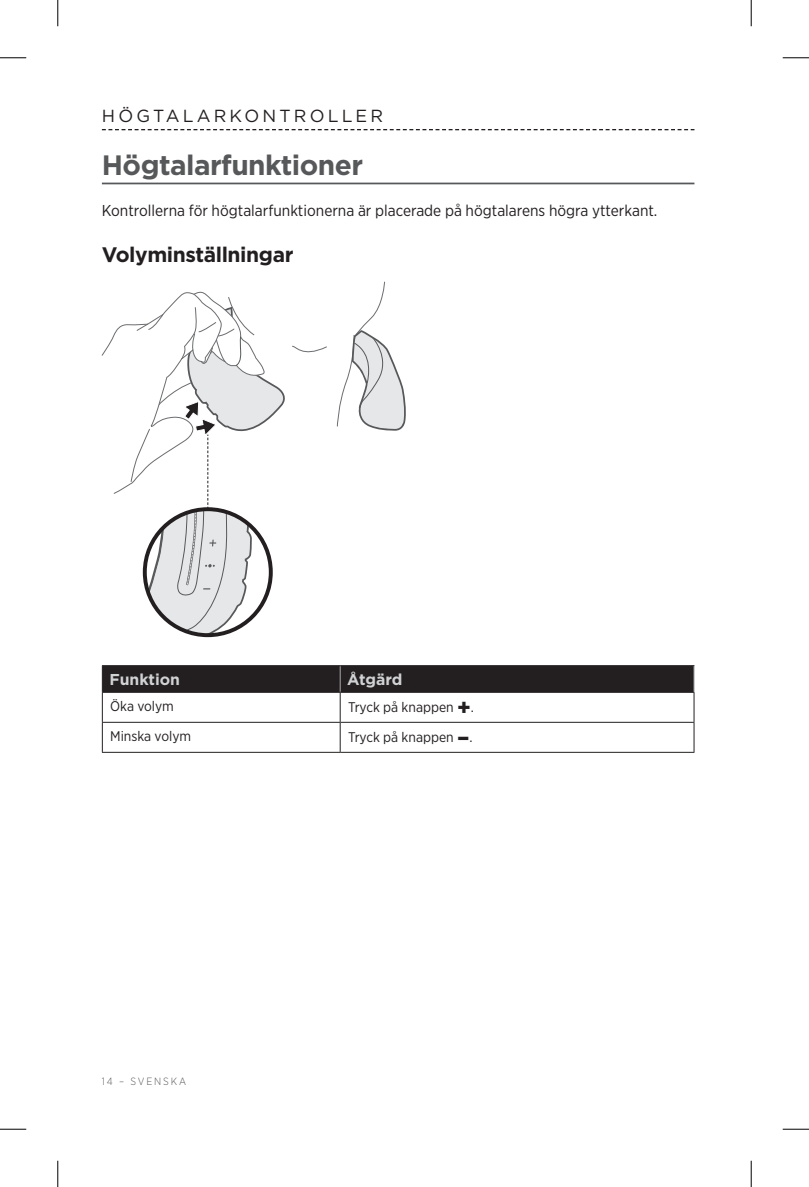
<style>
.page{position:relative;width:809px;height:1187px;background:#fff}
.page>*{position:absolute;margin:0;border:0;box-sizing:border-box;transform-origin:0 0}
.t1{font:700 28px "Gotham";letter-spacing:-.02em;color:#57585a}
.t2{font:700 21px "Gotham";letter-spacing:-.02em;color:#231f20}
.t3{font:17.5px "Gotham";color:#231f20}
.t4{font:15.75px "Gotham Narrow";color:#231f20}
.t5{font:700 15.75px "Gotham";color:#d1d2d4}
.t6{font:14px "Gotham Narrow";color:#231f20}
.t7{font:300 10.5px "Gotham Narrow";letter-spacing:.18em;color:#57585a}
.s1{font-weight:700;font-size:24.5px}
</style>
<div class="page">
<svg style="left:102px;top:129px;width:592px;height:1px"></svg>
<hr style="left:102px;top:183px;width:592px;height:1px;background:#57585a">
<svg style="left:337px;top:282px;width:69px;height:149px"></svg>
<svg style="left:102px;top:291px;width:225px;height:344px"></svg>
<hr style="left:102px;top:722px;width:238px;height:1px;background:#231f20">
<hr style="left:340px;top:722px;width:354px;height:1px;background:#231f20">
<hr style="left:102px;top:692px;width:238px;height:1px;background:#231f20">
<hr style="left:340px;top:692px;width:354px;height:1px;background:#231f20">
<hr style="left:693px;top:692px;width:1px;height:30px;background:#231f20">
<hr style="left:693px;top:722px;width:1px;height:30px;background:#231f20">
<hr style="left:340px;top:752px;width:354px;height:1px;background:#231f20">
<hr style="left:102px;top:692px;width:1px;height:30px;background:#231f20">
<hr style="left:340px;top:692px;width:1px;height:30px;background:#231f20">
<hr style="left:102px;top:722px;width:1px;height:30px;background:#231f20">
<hr style="left:340px;top:722px;width:1px;height:30px;background:#231f20">
<hr style="left:102px;top:752px;width:238px;height:1px;background:#231f20">
<div style="left:102px;top:665px;width:592px;height:27px;background:#231f20"></div>
<svg style="left:0;top:57px;width:26px;height:1px"></svg>
<svg style="left:782px;top:57px;width:26px;height:1px"></svg>
<svg style="left:0;top:1128px;width:26px;height:1px"></svg>
<svg style="left:782px;top:1128px;width:26px;height:1px"></svg>
<svg style="left:57px;top:0;width:1px;height:26px"></svg>
<svg style="left:57px;top:1160px;width:1px;height:26px"></svg>
<svg style="left:750px;top:0;width:1px;height:26px"></svg>
<svg style="left:750px;top:1160px;width:1px;height:26px"></svg>
<p class="t3" style="left:102px;top:105px;width:33px">HÖGTALARKONTROLLER</p>
<h1 class="t1" style="left:102px;top:146px;width:263px">Högtalarfunktioner</h1>
<p class="t4" style="left:102px;top:200px;width:557px">Kontrollerna för högtalarfunktionerna är placerade på högtalarens högra ytterkant.</p>
<h2 class="t2" style="left:102px;top:241px;width:193px">Volyminställningar</h2>
<p class="t5" style="left:109px;top:669px;width:72px">Funktion</p>
<p class="t5" style="left:347px;top:669px;width:57px">Åtgärd</p>
<p class="t6" style="left:110px;top:697px;width:65px">Öka volym</p>
<p class="t6" style="left:348px;top:698px;width:127px">Tryck på knappen <span class="s1">+</span>.</p>
<p class="t6" style="left:110px;top:727px;width:82px">Minska volym</p>
<p class="t6" style="left:348px;top:728px;width:126px">Tryck på knappen <span class="s1">–</span>.</p>
<p class="t7" style="left:102px;top:1075px;width:86px">14 – SVENSKA</p>
</div>
